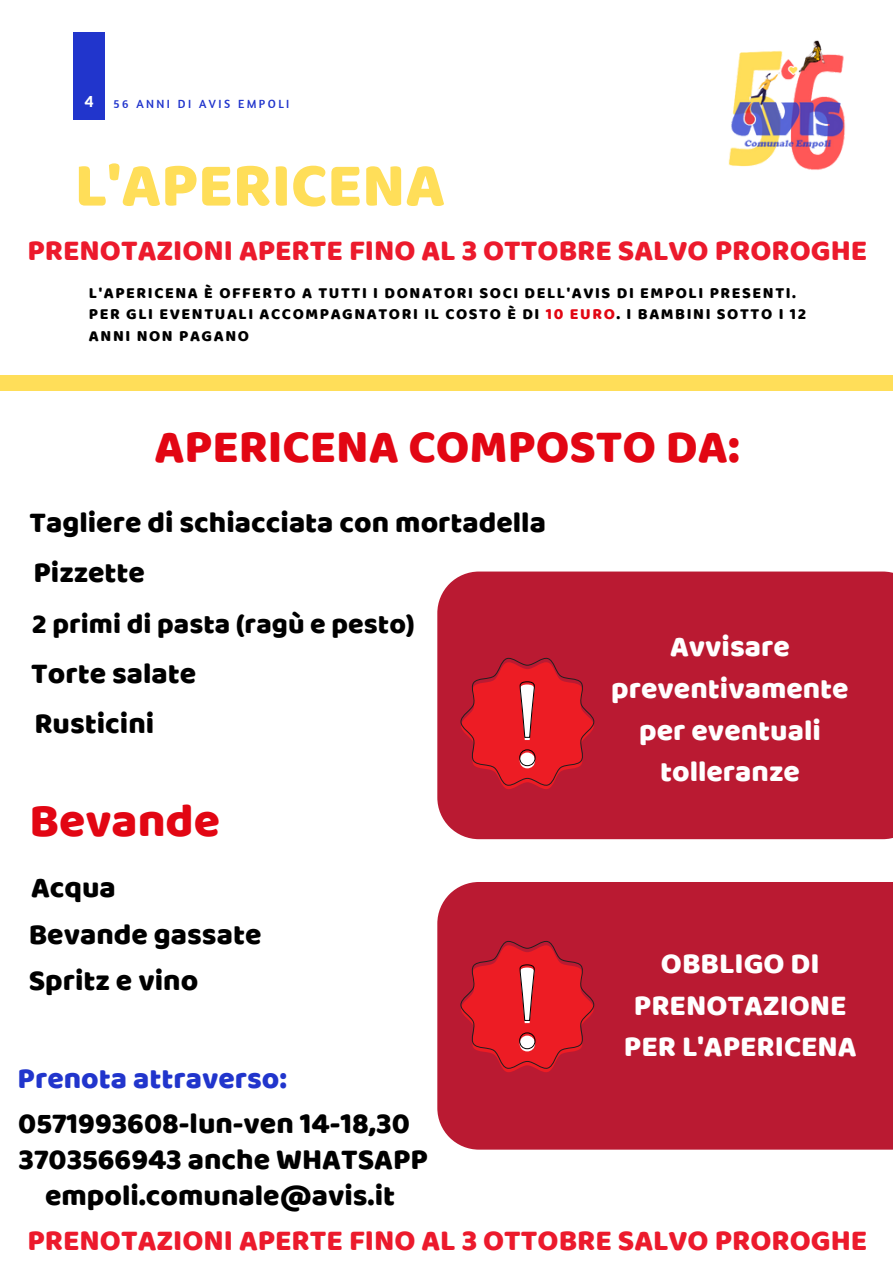
<style>
.page{position:relative;width:893px;height:1264px;background:#fff}
.page>*{position:absolute;margin:0;border:0;box-sizing:border-box;transform-origin:0 0}
.t1{font:63.6px "Baloo";color:#ffde59}
.t2{font:48px "Baloo";color:#e20613}
.t3{font:30px/46.7px "Baloo";color:#000}
.t4{font:30px "Baloo";color:#ec1a2c}
.t5{font:30px/41.5px "Baloo";color:#fff;text-align:center}
.t6{font:30px "Baloo";color:#2135cc}
.t7{font:28.5px "Baloo";color:#000}
.t8{font:15.9px/21.3px "Baloo";letter-spacing:.1em;color:#000}
.t9{font:900 15.15px "Lato Latin";color:#fff}
.t10{font:12.15px "Amaranth";letter-spacing:.2em;color:#2135cc}
.s1{color:#e20613}
</style>
<div class="page">
<div style="left:73px;top:32px;width:32px;height:87px;background:#2135cc"></div>
<div style="left:0;top:375px;width:892px;height:16px;background:#ffde59"></div>
<img style="left:728px;top:40px;width:118px;height:130px">
<div style="left:437px;top:571px;width:455px;height:268px;background:#ba1a32"></div>
<svg style="left:460px;top:657px;width:134px;height:133px;background:#d5232f"></svg>
<div style="left:437px;top:882px;width:455px;height:267px;background:#ba1a32"></div>
<svg style="left:460px;top:940px;width:134px;height:133px;background:#d5232f"></svg>
<p class="t9" style="left:85px;top:95px;width:10px">4</p>
<p class="t10" style="left:113px;top:96px;width:177px">56 ANNI DI AVIS EMPOLI</p>
<h1 class="t1" style="left:75px;top:146px;width:372px">L'APERICENA</h1>
<p class="t4" style="left:27px;top:232px;width:841px">PRENOTAZIONI APERTE FINO AL 3 OTTOBRE SALVO PROROGHE</p>
<p class="t8" style="left:89px;top:282px;width:718px">L'APERICENA È OFFERTO A TUTTI I DONATORI SOCI DELL'AVIS DI EMPOLI PRESENTI.<br>PER GLI EVENTUALI ACCOMPAGNATORI IL COSTO È DI <span class="s1">10 EURO</span>. I BAMBINI SOTTO I 12<br>ANNI NON PAGANO</p>
<h2 class="t2" style="left:154px;top:417px;width:587px">APERICENA COMPOSTO DA:</h2>
<p class="t3" style="left:29px;top:496px;width:518px;line-height:50.4px">Tagliere di schiacciata con mortadella<br>Pizzette</p>
<p class="t7" style="left:32px;top:606px;width:384px">2 primi di pasta (ragù e pesto)</p>
<p class="t3" style="left:31px;top:647px;width:167px;line-height:50.2px">Torte salate<br>Rusticini</p>
<h2 class="t2" style="left:29px;top:791px;width:192px">Bevande</h2>
<p class="t3" style="left:29px;top:863px;width:234px">Acqua<br>Bevande gassate<br>Spritz e vino</p>
<p class="t6" style="left:18px;top:1060px;width:271px">Prenota attraverso:</p>
<p class="t3" style="left:18px;top:1105px;width:411px;line-height:35.5px;text-align:center">0571993608-lun-ven 14-18,30<br>3703566943 anche WHATSAPP empoli.comunale@avis.it</p>
<p class="t5" style="left:611px;top:625px;width:239px">Avvisare preventivamente per eventuali tolleranze</p>
<p class="t5" style="left:624px;top:941px;width:234px">OBBLIGO DI<br>PRENOTAZIONE<br>PER L'APERICENA</p>
<p class="t4" style="left:27px;top:1222px;width:841px">PRENOTAZIONI APERTE FINO AL 3 OTTOBRE SALVO PROROGHE</p>
</div>
